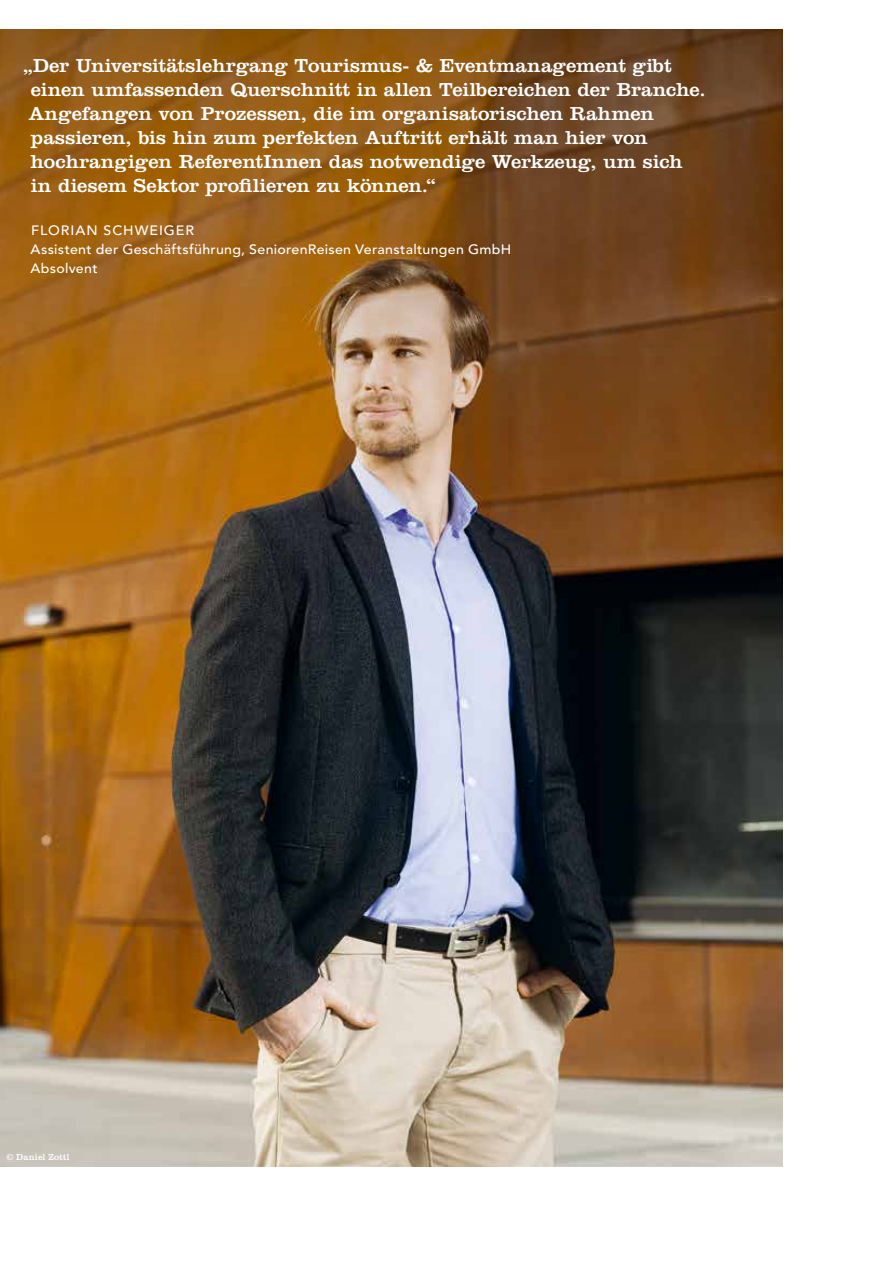
<style>
.page{position:relative;width:893px;height:1263px;background:#fff}
.page>*{position:absolute;margin:0;border:0;box-sizing:border-box;transform-origin:0 0}
.t1{font:19.5px/24px "Clarendon LT Std";letter-spacing:-.005em;color:#fff;scale:1.05 1}
.t2{font:500 13.5px/18.8px "Avenir LT Std";letter-spacing:.025em;color:#fff;scale:1.05 1}
.t3{font:9px "Clarendon LT Std";letter-spacing:.02em;color:#fff}
</style>
<div class="page">
<img style="left:0;top:585px;width:782px;height:581px">
<svg style="left:0;top:30px;width:782px;height:555px;background:#8a5922"></svg>
<p class="t1" style="left:23px;top:54px;width:651px">„Der Universitätslehrgang Tourismus- &amp; Eventmanagement gibt einen umfassenden Querschnitt in allen Teilbereichen der Branche.<br>Angefangen von Prozessen, die im organisatorischen Rahmen passieren, bis hin zum perfekten Auftritt erhält man hier von hochrangigen ReferentInnen das notwendige Werkzeug, um sich<br>in diesem Sektor profilieren zu können.“</p>
<p class="t2" style="left:31px;top:221px;width:459px">FLORIAN SCHWEIGER<br>Assistent der Geschäftsführung, SeniorenReisen Veranstaltungen GmbH<br>Absolvent</p>
<p class="t3" style="left:6px;top:1152px;width:65px">© Daniel Zottl</p>
</div>
